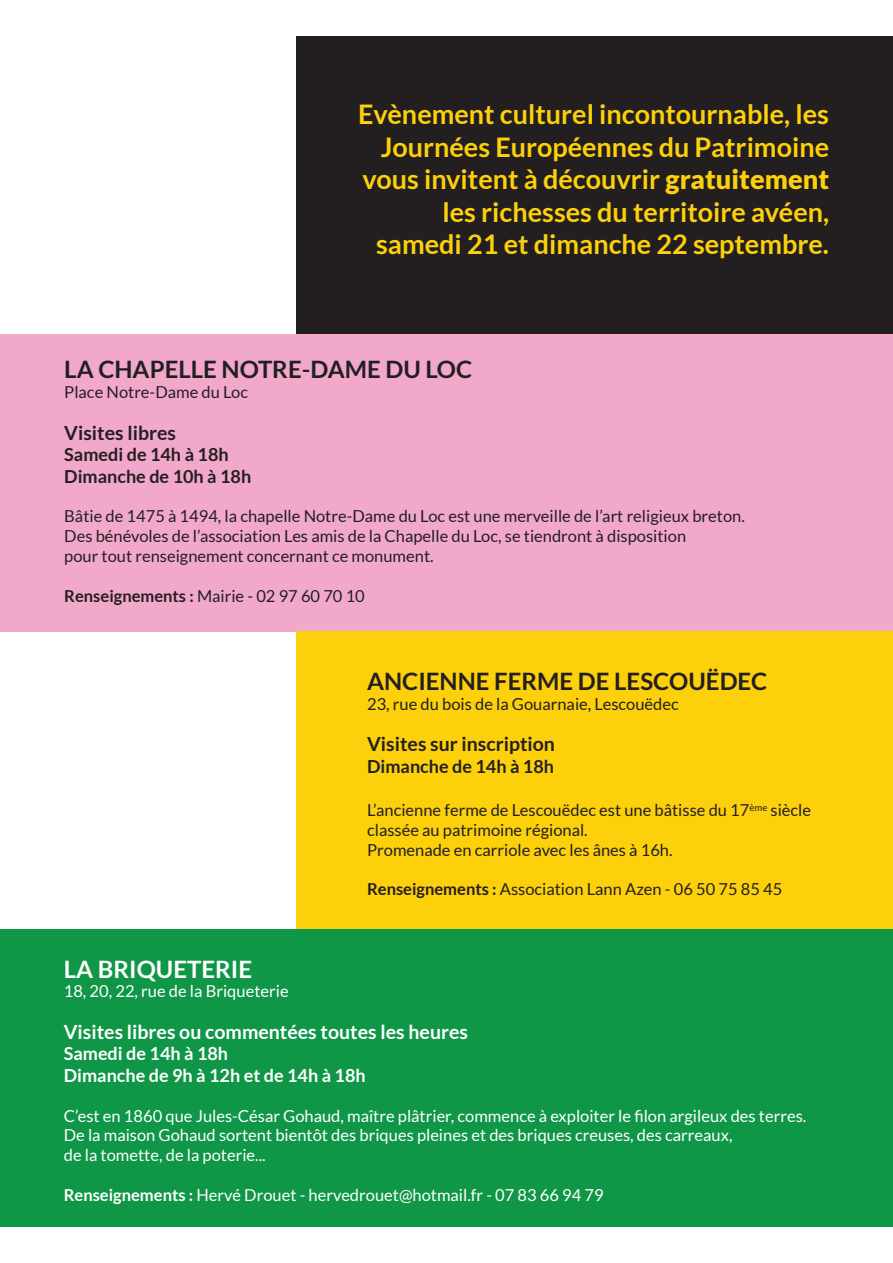
<style>
.page{position:relative;width:893px;height:1263px;background:#fff}
.page>*{position:absolute;margin:0;border:0;box-sizing:border-box;transform-origin:0 0}
.t1{font:700 27px/32.4px "Lato";color:#fcd00a;text-align:right}
.t2{font:700 24px "Lato";color:#231f20}
.t3{font:700 24px "Lato";color:#fff}
.t4{font:700 19.5px "Lato";color:#fff}
.t5{font:700 19.5px "Lato";color:#231f20}
.t6{font:700 18px/21.6px "Lato";color:#231f20}
.t7{font:700 18px/21.6px "Lato";color:#fff}
.t8{font:16.5px/19.8px "Lato";color:#231f20}
.t9{font:16.5px/19.8px "Lato";color:#fff}
.s1{font-weight:900}
.s2{font-weight:700}
</style>
<div class="page">
<div style="left:297px;top:36px;width:596px;height:298px;background:#231f20"></div>
<div style="left:0;top:334px;width:893px;height:297px;background:#f2a8ca"></div>
<div style="left:0;top:929px;width:893px;height:298px;background:#0f9747"></div>
<div style="left:297px;top:632px;width:596px;height:297px;background:#fcd00a"></div>
<h1 class="t1" style="left:358px;top:98px;width:473px">Evènement culturel incontournable, les Journées Européennes du Patrimoine vous invitent à découvrir <span class="s1">gratuitement </span>les richesses du territoire avéen, samedi 21 et dimanche 22 septembre.</h1>
<h2 class="t2" style="left:64px;top:356px;width:84px">LA Chapelle</h2>
<h2 class="t2" style="left:222px;top:356px;width:247px">Notre-Dame du Loc</h2>
<p class="t8" style="left:64px;top:382px;width:185px">Place Notre-Dame du Loc</p>
<p class="t5" style="left:64px;top:421px;width:113px">Visites libres</p>
<p class="t6" style="left:64px;top:444px;width:188px">Samedi de 14h à 18h<br>Dimanche de 10h à 18h</p>
<p class="t8" style="left:64px;top:506px;width:682px">Bâtie de 1475 à 1494, la chapelle Notre-Dame du Loc est une merveille de l’art religieux breton.<br>Des bénévoles de l’association Les amis de la Chapelle du Loc, se tiendront à disposition<br>pour tout renseignement concernant ce monument.</p>
<p class="t8" style="left:64px;top:586px;width:302px"><span class="s2">Renseignements :</span> Mairie - 02 97 60 70 10</p>
<h2 class="t2" style="left:367px;top:668px;width:33px">Ancienne</h2>
<h2 class="t2" style="left:494px;top:668px;width:242px">ferme de Lescouëdec</h2>
<p class="t8" style="left:367px;top:694px;width:313px">23, rue du bois de la Gouarnaie, Lescouëdec</p>
<p class="t5" style="left:367px;top:733px;width:189px">Visites sur inscription</p>
<p class="t6" style="left:367px;top:755px;width:188px">Dimanche de 14h à 18h</p>
<p class="t8" style="left:367px;top:800px;width:446px">L’ancienne ferme de Lescouëdec est une bâtisse du 17<sup>ème</sup> siècle classée au patrimoine régional.<br>Promenade en carriole avec les ânes à 16h.</p>
<p class="t8" style="left:367px;top:879px;width:417px"><span class="s2">Renseignements :</span> Association Lann Azen - 06 50 75 85 45</p>
<h2 class="t3" style="left:64px;top:955px;width:190px">LA BRIQUETERIE</h2>
<p class="t9" style="left:64px;top:981px;width:226px">18, 20, 22, rue de la Briqueterie</p>
<p class="t4" style="left:64px;top:1020px;width:406px">Visites libres ou commentées toutes les heures</p>
<p class="t7" style="left:64px;top:1043px;width:303px">Samedi de 14h à 18h<br>Dimanche de 9h à 12h et de 14h à 18h</p>
<p class="t9" style="left:64px;top:1106px;width:744px">C’est en 1860 que Jules-César Gohaud, maître plâtrier, commence à exploiter le filon argileux des terres.<br>De la maison Gohaud sortent bientôt des briques pleines et des briques creuses, des carreaux,<br>de la tomette, de la poterie...</p>
<p class="t9" style="left:64px;top:1185px;width:541px"><span class="s2">Renseignements :</span> Hervé Drouet - hervedrouet@hotmail.fr - 07 83 66 94 79</p>
</div>
